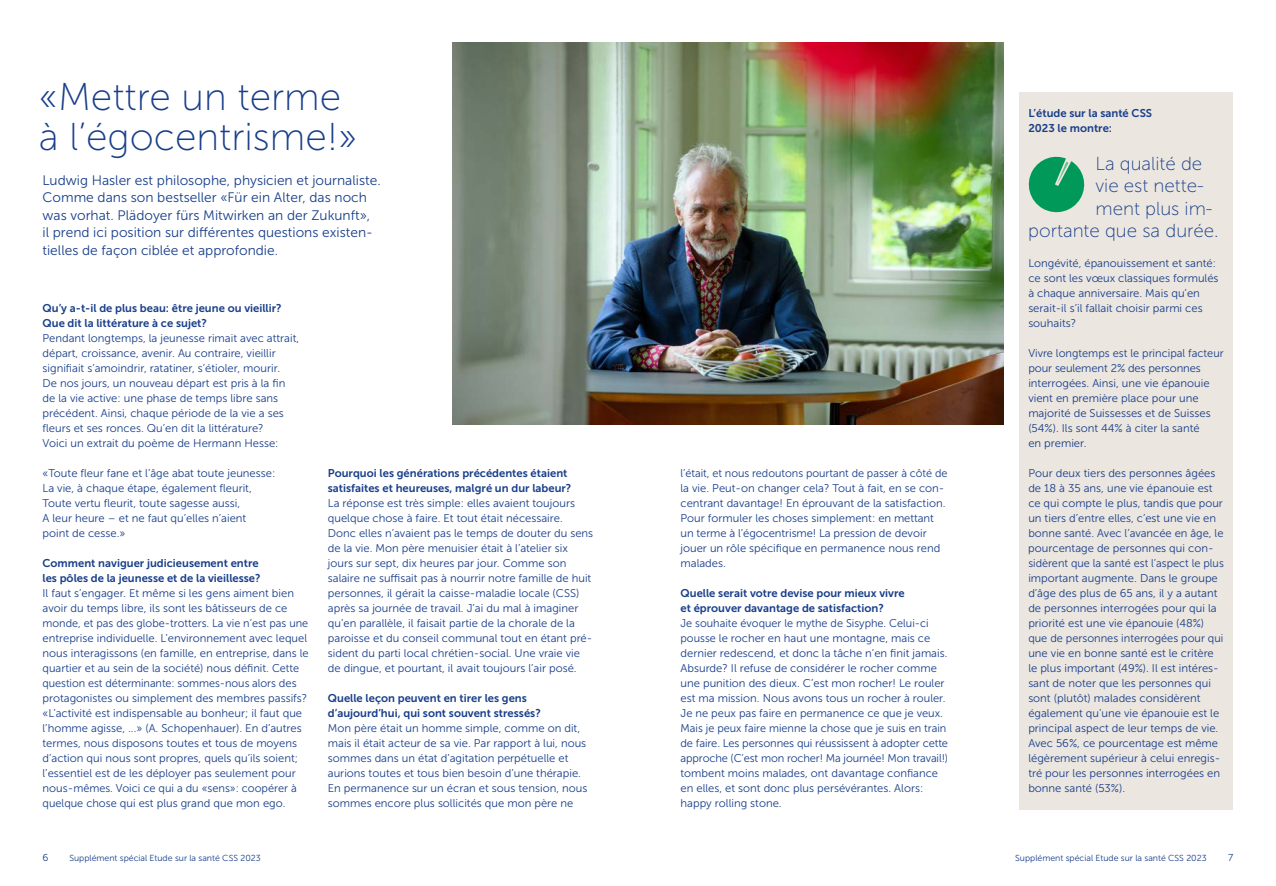
<style>
.page{position:relative;width:1276px;height:886px;background:#fff}
.page>*{position:absolute;margin:0;border:0;box-sizing:border-box;transform-origin:0 0}
.t1{font:38.75px/40px "Museo Sans 100";color:#183e8a}
.t2{font:18.75px "Museo Sans 100";color:#183e8a}
.t3{font:13.75px/17.5px "Museo Sans 300";color:#183e8a}
.t4{font:11.25px/15px "Museo Sans 300";color:#183e8a}
.t5{font:11.25px/15px "Museo Sans 700";color:#183e8a}
.t6{font:10px "Museo Sans 300";color:#183e8a}
.t7{font:8.75px "Museo Sans 300";color:#183e8a}
</style>
<div class="page">
<img style="left:453px;top:42px;width:550px;height:383px">
<div style="left:1019px;top:92px;width:214px;height:718px;background:#ebe6df"></div>
<svg style="left:1028px;top:156px;width:57px;height:57px"></svg>
<h1 class="t1" style="left:39px;top:77px;width:320px">«Mettre un terme à l’égocentrisme!»</h1>
<p class="t3" style="left:43px;top:171px;width:340px">Ludwig Hasler est philosophe, physicien et journaliste.<br>Comme dans son bestseller «Für ein Alter, das noch was vorhat. Plädoyer fürs Mitwirken an der Zukunft»,<br>il prend ici position sur différentes questions existen&shy;tielles de façon ciblée et approfondie.</p>
<p class="t5" style="left:43px;top:301px;width:241px">Qu’y a-t-il de plus beau: être jeune ou vieillir?<br>Que dit la littérature à ce sujet?</p>
<p class="t4" style="left:43px;top:331px;width:258px">Pendant longtemps, la jeunesse rimait avec attrait, départ, croissance, avenir. Au contraire, vieillir signifiait s’amoindrir, ratatiner, s’étioler, mourir.<br>De nos jours, un nouveau départ est pris à la fin de la vie active: une phase de temps libre sans précédent. Ainsi, chaque période de la vie a ses fleurs et ses ronces. Qu’en dit la littérature?<br>Voici un extrait du poème de Hermann Hesse:</p>
<p class="t4" style="left:43px;top:466px;width:234px">«Toute fleur fane et l’âge abat toute jeunesse:<br>La vie, à chaque étape, également fleurit, Toute vertu fleurit, toute sagesse aussi,<br>A leur heure – et ne faut qu’elles n’aient point de cesse.»</p>
<p class="t5" style="left:43px;top:556px;width:220px">Comment naviguer judicieusement entre les pôles de la jeunesse et de la vieillesse?</p>
<p class="t4" style="left:43px;top:586px;width:268px">Il faut s’engager. Et même si les gens aiment bien avoir du temps libre, ils sont les bâtisseurs de ce monde, et pas des globe-trotters. La vie n’est pas une entreprise individuelle. L’environnement avec lequel nous interagissons (en famille, en entreprise, dans le quartier et au sein de la société) nous définit. Cette question est déterminante: sommes-nous alors des protagonistes ou simplement des membres passifs? «L’activité est indispensable au bonheur; il faut que l’homme agisse, ...» (A. Schopenhauer). En d’autres termes, nous disposons toutes et tous de moyens d’action qui nous sont propres, quels qu’ils soient; l’essentiel est de les déployer pas seulement pour nous-mêmes. Voici ce qui a du «sens»: coopérer à quelque chose qui est plus grand que mon ego.</p>
<p class="t5" style="left:328px;top:466px;width:245px">Pourquoi les générations précédentes étaient satisfaites et heureuses, malgré un dur labeur?</p>
<p class="t4" style="left:328px;top:496px;width:267px">La réponse est très simple: elles avaient toujours quelque chose à faire. Et tout était nécessaire.<br>Donc elles n’avaient pas le temps de douter du sens de la vie. Mon père menuisier était à l’atelier six jours sur sept, dix heures par jour. Comme son salaire ne suffisait pas à nourrir notre famille de huit personnes, il gérait la caisse-maladie locale (CSS) après sa journée de travail. J’ai du mal à imaginer qu’en parallèle, il faisait partie de la chorale de la paroisse et du conseil communal tout en étant pré&shy;sident du parti local chrétien-social. Une vraie vie de dingue, et pourtant, il avait toujours l’air posé.</p>
<p class="t5" style="left:328px;top:691px;width:214px">Quelle leçon peuvent en tirer les gens d’aujourd’hui, qui sont souvent stressés?</p>
<p class="t4" style="left:328px;top:721px;width:261px">Mon père était un homme simple, comme on dit, mais il était acteur de sa vie. Par rapport à lui, nous sommes dans un état d’agitation perpétuelle et aurions toutes et tous bien besoin d’une thérapie.<br>En permanence sur un écran et sous tension, nous sommes encore plus sollicités que mon père ne</p>
<p class="t4" style="left:680px;top:466px;width:269px">l’était, et nous redoutons pourtant de passer à côté de la vie. Peut-on changer cela? Tout à fait, en se con&shy;centrant davantage! En éprouvant de la satisfaction.<br>Pour formuler les choses simplement: en mettant un terme à l’égocentrisme! La pression de devoir jouer un rôle spécifique en permanence nous rend malades.</p>
<p class="t5" style="left:680px;top:586px;width:226px">Quelle serait votre devise pour mieux vivre et éprouver davantage de satisfaction?</p>
<p class="t4" style="left:680px;top:616px;width:269px">Je souhaite évoquer le mythe de Sisyphe. Celui-ci pousse le rocher en haut une montagne, mais ce dernier redescend, et donc la tâche n’en finit jamais.<br>Absurde? Il refuse de considérer le rocher comme une punition des dieux. C’est mon rocher! Le rouler est ma mission. Nous avons tous un rocher à rouler.<br>Je ne peux pas faire en permanence ce que je veux.<br>Mais je peux faire mienne la chose que je suis en train de faire. Les personnes qui réussissent à adopter cette approche (C’est mon rocher! Ma journée! Mon travail!) tombent moins malades, ont davantage confiance en elles, et sont donc plus persévérantes. Alors: happy rolling stone.</p>
<p class="t5" style="left:1028px;top:106px;width:125px">L’étude sur la santé CSS<br>2023 le montre:</p>
<h2 class="t2" style="left:1095px;top:153px;width:108px">La qualité de</h2>
<h2 class="t2" style="left:1095px;top:176px;width:110px">vie est nette-</h2>
<h2 class="t2" style="left:1095px;top:198px;width:119px">ment plus im-</h2>
<h2 class="t2" style="left:1028px;top:221px;width:192px">portante que sa durée.</h2>
<p class="t4" style="left:1028px;top:256px;width:192px">Longévité, épanouissement et santé: ce sont les vœux classiques formulés à chaque anniversaire. Mais qu’en serait-il s’il fallait choisir parmi ces souhaits?</p>
<p class="t4" style="left:1028px;top:346px;width:197px">Vivre longtemps est le principal facteur pour seulement 2% des personnes interrogées. Ainsi, une vie épanouie vient en première place pour une majorité de Suissesses et de Suisses (54%). Ils sont 44% à citer la santé<br>en premier.</p>
<p class="t4" style="left:1028px;top:466px;width:197px">Pour deux tiers des personnes âgées de 18 à 35 ans, une vie épanouie est ce qui compte le plus, tandis que pour un tiers d’entre elles, c’est une vie en bonne santé. Avec l’avancée en âge, le pourcentage de personnes qui con&shy;sidèrent que la santé est l’aspect le plus important augmente. Dans le groupe d’âge des plus de 65 ans, il y a autant de personnes interrogées pour qui la priorité est une vie épanouie (48%) que de personnes interrogées pour qui une vie en bonne santé est le critère le plus important (49%). Il est intéres&shy;sant de noter que les personnes qui sont (plutôt) malades considèrent également qu’une vie épanouie est le principal aspect de leur temps de vie.<br>Avec 56%, ce pourcentage est même légèrement supérieur à celui enregis&shy;tré pour les personnes interrogées en bonne santé (53%).</p>
<p class="t6" style="left:43px;top:852px;width:7px">6</p>
<p class="t6" style="left:1228px;top:852px;width:7px">7</p>
<p class="t7" style="left:69px;top:853px;width:193px">Supplément spécial Etude sur la santé CSS 2023</p>
<p class="t7" style="left:1015px;top:853px;width:193px">Supplément spécial Etude sur la santé CSS 2023</p>
</div>
